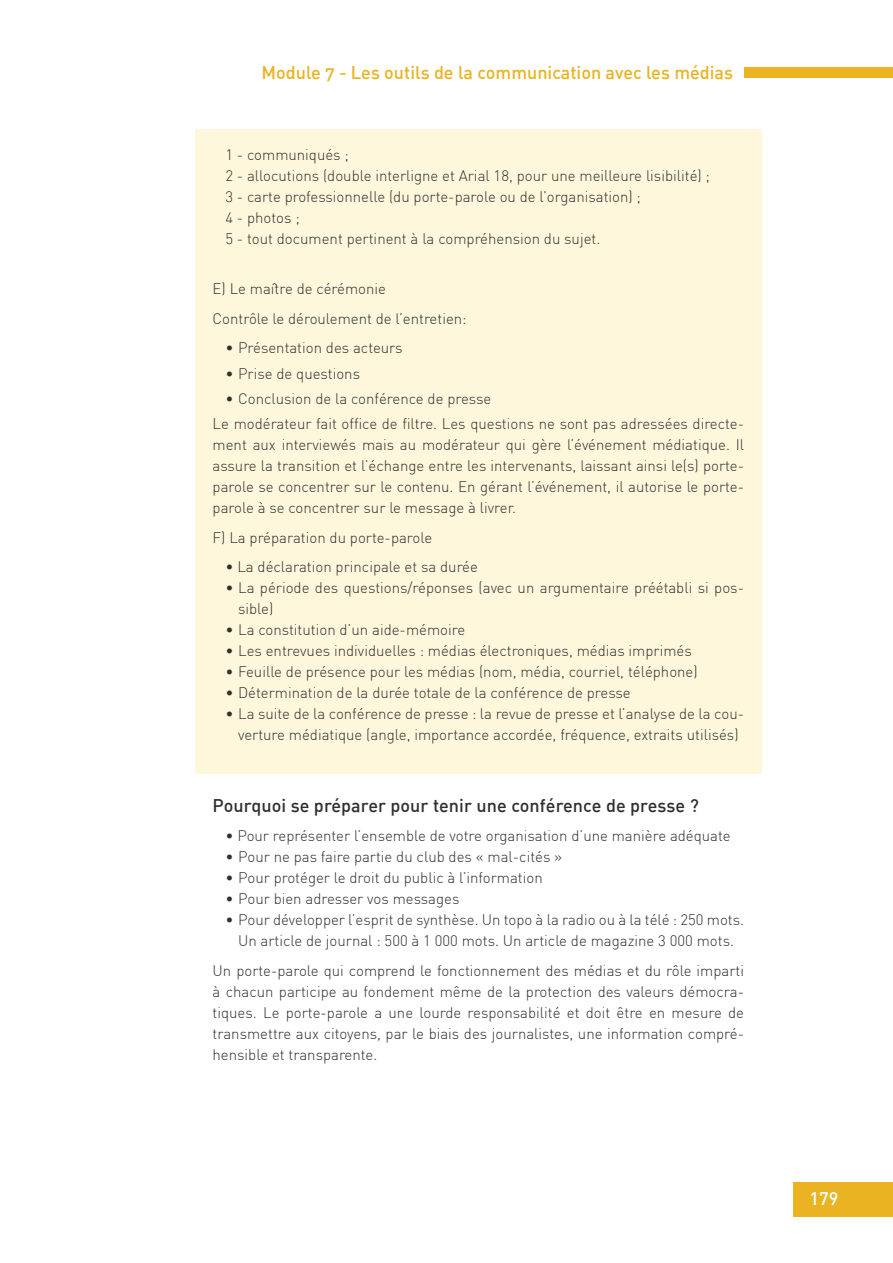
<style>
.page{position:relative;width:893px;height:1263px;background:#fff}
.page>*{position:absolute;margin:0;border:0;box-sizing:border-box;transform-origin:0 0}
.t1{font:18px "DIN Medium Alternate";letter-spacing:.005em;color:#312f30}
.t2{font:18px "DIN Medium Alternate";color:#e9b322}
.t3{font:500 18px "DIN";color:#fff}
.t4{font:300 15px/21px "DIN";color:#312f30}
</style>
<div class="page">
<div style="left:793px;top:1182px;width:100px;height:34px;background:#e9b322"></div>
<div style="left:744px;top:67px;width:149px;height:10px;background:#e9b322"></div>
<div style="left:195px;top:130px;width:567px;height:644px;background:#fff7dc"></div>
<p class="t2" style="left:261px;top:61px;width:473px">Module 7 - Les outils de la communication avec les médias</p>
<p class="t4" style="left:225px;top:144px;width:486px">1 - communiqués ;<br>2 - allocutions (double interligne et Arial 18, pour une meilleure lisibilité) ; 3 - carte professionnelle (du porte-parole ou de l’organisation) ;<br>4 - photos ;<br>5 - tout document pertinent à la compréhension du sujet.</p>
<p class="t4" style="left:213px;top:274px;width:256px;line-height:29.5px">E) Le maître de cérémonie<br>Contrôle le déroulement de l’entretien:</p>
<p class="t4" style="left:225px;top:337px;width:179px">• Présentation des acteurs</p>
<p class="t4" style="left:225px;top:363px;width:136px">• Prise de questions</p>
<p class="t4" style="left:213px;top:386px;width:533px;line-height:25.2px;text-indent:13px">• Conclusion de la conférence de presse<br>Le modérateur fait office de filtre. Les questions ne sont pas adressées directe-</p>
<p class="t4" style="left:213px;top:434px;width:533px;text-align:justify">ment aux interviewés mais au modérateur qui gère l’événement médiatique. Il assure la transition et l’échange entre les intervenants, laissant ainsi le(s) porte&shy;parole se concentrer sur le contenu. En gérant l’événement, il autorise le porte&shy;parole à se concentrer sur le message à livrer.</p>
<p class="t4" style="left:213px;top:527px;width:221px">F) La préparation du porte-parole</p>
<p class="t4" style="left:225px;top:556px;width:254px">• La déclaration principale et sa durée</p>
<p class="t4" style="left:238px;top:577px;width:507px;text-indent:-13px">• La période des questions/réponses (avec un argumentaire préétabli si pos&shy;sible)</p>
<p class="t4" style="left:225px;top:619px;width:241px">• La constitution d’un aide-mémoire</p>
<p class="t4" style="left:225px;top:640px;width:468px">• Les entrevues individuelles : médias électroniques, médias imprimés</p>
<p class="t4" style="left:225px;top:661px;width:474px">• Feuille de présence pour les médias (nom, média, courriel, téléphone)</p>
<p class="t4" style="left:225px;top:682px;width:407px">• Détermination de la durée totale de la conférence de presse</p>
<p class="t4" style="left:225px;top:703px;width:520px;text-align:center">• La suite de la conférence de presse : la revue de presse et l’analyse de la cou&shy;verture médiatique (angle, importance accordée, fréquence, extraits utilisés)</p>
<p class="t1" style="left:213px;top:794px;width:488px">Pourquoi se préparer pour tenir une conférence de presse ?</p>
<p class="t4" style="left:225px;top:825px;width:507px">• Pour représenter l’ensemble de votre organisation d’une manière adéquate</p>
<p class="t4" style="left:225px;top:846px;width:338px">• Pour ne pas faire partie du club des « mal-cités »</p>
<p class="t4" style="left:225px;top:867px;width:319px">• Pour protéger le droit du public à l’information</p>
<p class="t4" style="left:225px;top:888px;width:236px">• Pour bien adresser vos messages</p>
<p class="t4" style="left:225px;top:909px;width:520px;text-align:center">• Pour développer l’esprit de synthèse. Un topo à la radio ou à la télé : 250 mots.<br>Un article de journal : 500 à 1 000 mots. Un article de magazine 3 000 mots.</p>
<p class="t4" style="left:213px;top:960px;width:533px;text-align:justify">Un porte-parole qui comprend le fonctionnement des médias et du rôle imparti à chacun participe au fondement même de la protection des valeurs démocra&shy;tiques. Le porte-parole a une lourde responsabilité et doit être en mesure de transmettre aux citoyens, par le biais des journalistes, une information compré&shy;hensible et transparente.</p>
<p class="t3" style="left:810px;top:1187px;width:30px">179</p>
</div>
